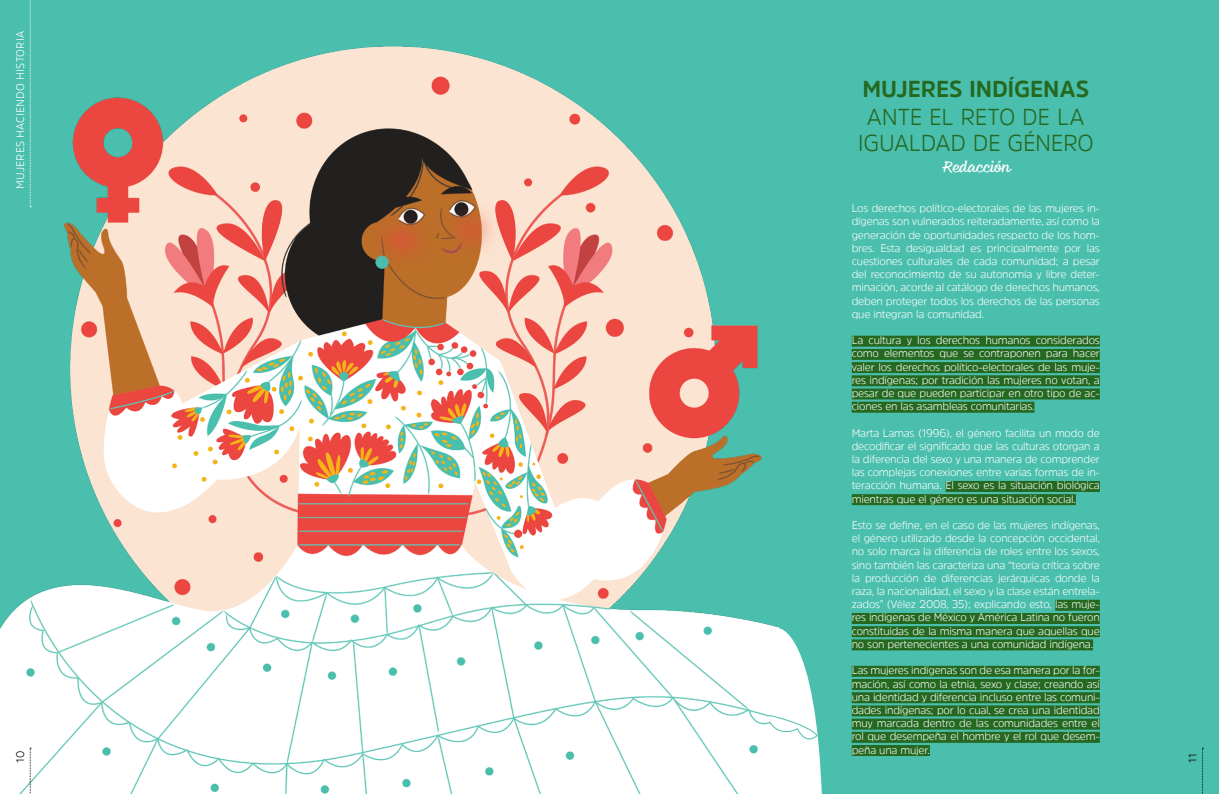
<style>
.page{position:relative;width:1219px;height:794px;background:#4bbfae}
.page>*{position:absolute;margin:0;border:0;box-sizing:border-box;transform-origin:0 0}
.t1{font:300 23px/26px "Amsi Pro";letter-spacing:-.015em;color:#256820;text-align:center}
.t2{font:700 23px "Amsi Pro";letter-spacing:-.005em;color:#256820}
.t3{font:15px "Feltro Eroded";color:#fff}
.t4{font:300 11px/13.2px "Amsi Pro";letter-spacing:-.02em;color:#fff;text-align:justify}
.t5{font:300 11px "Amsi Pro";letter-spacing:.02em;color:#fff}
.t6{font:300 11px "Amsi Pro";color:#000}
</style>
<div class="page">
<div style="left:852px;top:336px;width:248px;height:11px;background:#256820"></div>
<div style="left:852px;top:349px;width:248px;height:11px;background:#256820"></div>
<div style="left:852px;top:362px;width:248px;height:11px;background:#256820"></div>
<div style="left:852px;top:375px;width:248px;height:11px;background:#256820"></div>
<div style="left:852px;top:388px;width:248px;height:11px;background:#256820"></div>
<div style="left:852px;top:402px;width:182px;height:11px;background:#256820"></div>
<div style="left:946px;top:481px;width:154px;height:11px;background:#256820"></div>
<div style="left:852px;top:494px;width:224px;height:11px;background:#256820"></div>
<div style="left:1055px;top:600px;width:45px;height:11px;background:#256820"></div>
<div style="left:852px;top:613px;width:248px;height:11px;background:#256820"></div>
<div style="left:852px;top:626px;width:248px;height:11px;background:#256820"></div>
<div style="left:852px;top:639px;width:241px;height:11px;background:#256820"></div>
<div style="left:852px;top:666px;width:248px;height:11px;background:#256820"></div>
<div style="left:852px;top:679px;width:248px;height:11px;background:#256820"></div>
<div style="left:852px;top:692px;width:248px;height:11px;background:#256820"></div>
<div style="left:852px;top:705px;width:248px;height:11px;background:#256820"></div>
<div style="left:852px;top:718px;width:248px;height:11px;background:#256820"></div>
<div style="left:852px;top:732px;width:248px;height:11px;background:#256820"></div>
<div style="left:852px;top:745px;width:78px;height:11px;background:#256820"></div>
<svg style="left:30px;top:0;width:1px;height:14px"></svg>
<img style="left:0;top:14px;width:774px;height:780px">
<svg style="left:746px;top:626px;width:76px;height:168px;background:#e1f4f1"></svg>
<svg style="left:30px;top:748px;width:1px;height:46px"></svg>
<svg style="left:1202px;top:748px;width:1px;height:46px"></svg>
<p class="t5" style="left:13px;top:189px;width:159px;rotate:-90deg">MUJERES HACIENDO HISTORIA</p>
<h1 class="t2" style="left:862px;top:73px;width:228px">MUJERES INDÍGENAS</h1>
<h1 class="t1" style="left:858px;top:103px;width:237px">ANTE EL RETO DE LA<br>IGUALDAD DE GÉNERO</h1>
<h2 class="t3" style="left:942px;top:157px;width:69px">Redacción</h2>
<p class="t4" style="left:852px;top:201px;width:250px">Los derechos político-electorales de las mujeres in&shy;dígenas son vulnerados reiteradamente, así como la generación de oportunidades respecto de los hom&shy;bres. Esta desigualdad es principalmente por las cuestiones culturales de cada comunidad; a pesar del reconocimiento de su autonomía y libre deter&shy;minación, acorde al catálogo de derechos humanos, deben proteger todos los derechos de las personas que integran la comunidad.</p>
<p class="t4" style="left:852px;top:333px;width:250px">La cultura y los derechos humanos considerados como elementos que se contraponen para hacer valer los derechos político-electorales de las muje&shy;res indígenas; por tradición las mujeres no votan, a pesar de que pueden participar en otro tipo de ac&shy;ciones en las asambleas comunitarias.</p>
<p class="t4" style="left:852px;top:426px;width:250px">Marta Lamas (1996), el género facilita un modo de decodificar el significado que las culturas otorgan a la diferencia del sexo y una manera de comprender las complejas conexiones entre varias formas de in&shy;teracción humana. El sexo es la situación biológica mientras que el género es una situación social.</p>
<p class="t4" style="left:852px;top:518px;width:250px">Esto se define, en el caso de las mujeres indígenas, el género utilizado desde la concepción occidental, no solo marca la diferencia de roles entre los sexos, sino también las caracteriza una “teoría crítica sobre la producción de diferencias jerárquicas donde la raza, la nacionalidad, el sexo y la clase están entrela&shy;zados” (Vélez 2008, 35); explicando esto, las muje&shy;res indígenas de México y América Latina no fueron constituidas de la misma manera que aquellas que no son pertenecientes a una comunidad indígena.</p>
<p class="t4" style="left:852px;top:663px;width:250px">Las mujeres indígenas son de esa manera por la for&shy;mación, así como la etnia, sexo y clase; creando así una identidad y diferencia incluso entre las comuni&shy;dades indígenas; por lo cual, se crea una identidad muy marcada dentro de las comunidades entre el rol que desempeña el hombre y el rol que desem&shy;peña una mujer.</p>
<p class="t6" style="left:13px;top:762px;width:14px;rotate:-90deg">10</p>
<p class="t6" style="left:1185px;top:762px;width:11px;rotate:-90deg">11</p>
</div>
